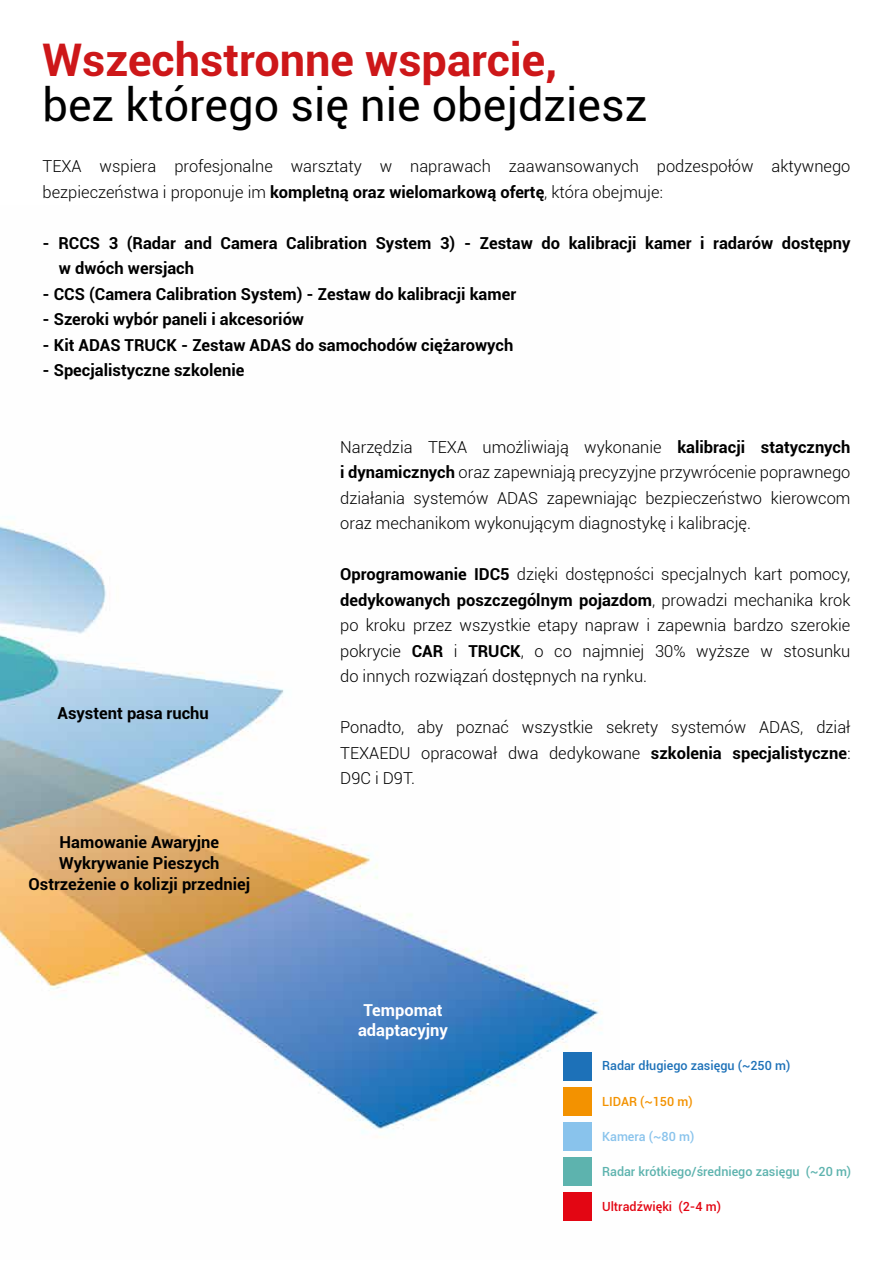
<style>
.page{position:relative;width:893px;height:1263px;background:#fff}
.page>*{position:absolute;margin:0;border:0;box-sizing:border-box;transform-origin:0 0}
.t1{font:45px "Roboto";color:#000}
.t2{font:700 45px "Roboto";color:#cd1719}
.t3{font:300 16.5px/25.5px "Roboto";color:#000;text-align:justify}
.t4{font:700 16.5px/21px "Roboto";color:#000}
.t5{font:700 16.5px/19.8px "Roboto";color:#fff;text-align:center}
.t6{font:500 12.6px "Roboto";color:#5db3ae}
.t7{font:500 12.6px "Roboto";color:#1d71b8}
.t8{font:500 12.6px "Roboto";color:#e30613}
.t9{font:500 12.6px "Roboto";color:#f39200}
.t10{font:500 12.6px "Roboto";color:#89c3ec}
.s1{font-weight:700}
</style>
<div class="page">
<img style="left:0;top:522px;width:602px;height:699px">
<div style="left:563px;top:1052px;width:29px;height:28px;background:#1d71b8"></div>
<div style="left:563px;top:1087px;width:29px;height:28px;background:#f39200"></div>
<div style="left:563px;top:1122px;width:29px;height:28px;background:#89c3ec"></div>
<div style="left:563px;top:1157px;width:29px;height:28px;background:#5db3ae"></div>
<div style="left:563px;top:1192px;width:29px;height:28px;background:#e30613"></div>
<h1 class="t2" style="left:43px;top:29px;width:516px">Wszechstronne wsparcie,</h1>
<h1 class="t1" style="left:43px;top:74px;width:606px">bez którego się nie obejdziesz</h1>
<p class="t3" style="left:43px;top:153px;width:809px">TEXA wspiera profesjonalne warsztaty w naprawach zaawansowanych podzespołów aktywnego bezpieczeństwa i proponuje im <span class="s1">kompletną oraz wielomarkową ofertę</span>, która obejmuje:</p>
<p class="t4" style="left:59px;top:229px;width:793px;line-height:25.5px;text-indent:-16px">- RCCS 3 (Radar and Camera Calibration System 3) - Zestaw do kalibracji kamer i radarów dostępny w dwóch wersjach</p>
<p class="t4" style="left:43px;top:283px;width:475px">- CCS (Camera Calibration System) - Zestaw do kalibracji kamer</p>
<p class="t4" style="left:43px;top:308px;width:263px">- Szeroki wybór paneli i akcesoriów</p>
<p class="t4" style="left:43px;top:334px;width:472px">- Kit ADAS TRUCK - Zestaw ADAS do samochodów ciężarowych</p>
<p class="t4" style="left:43px;top:359px;width:204px">- Specjalistyczne szkolenie</p>
<p class="t4" style="left:58px;top:702px;width:153px">Asystent pasa ruchu</p>
<p class="t4" style="left:29px;top:830px;width:223px;text-align:center">Hamowanie Awaryjne<br>Wykrywanie Pieszych<br>Ostrzeżenie o kolizji przedniej</p>
<p class="t3" style="left:340px;top:434px;width:512px">Narzędzia TEXA umożliwiają wykonanie <span class="s1">kalibracji statycznych i dynamicznych</span> oraz zapewniają precyzyjne przywrócenie poprawnego działania systemów ADAS zapewniając bezpieczeństwo kierowcom oraz mechanikom wykonującym diagnostykę i kalibrację.</p>
<p class="t3" style="left:340px;top:561px;width:512px"><span class="s1">Oprogramowanie IDC5</span> dzięki dostępności specjalnych kart pomocy, <span class="s1">dedykowanych poszczególnym pojazdom</span>, prowadzi mechanika krok po kroku przez wszystkie etapy napraw i zapewnia bardzo szerokie pokrycie <span class="s1">CAR</span> i <span class="s1">TRUCK</span>, o co najmniej 30% wyższe w stosunku do innych rozwiązań dostępnych na rynku.</p>
<p class="t3" style="left:340px;top:714px;width:512px">Ponadto, aby poznać wszystkie sekrety systemów ADAS, dział TEXAEDU opracował dwa dedykowane <span class="s1">szkolenia specjalistyczne</span>:<br>D9C i D9T.</p>
<p class="t5" style="left:358px;top:999px;width:91px">Tempomat adaptacyjny</p>
<p class="t7" style="left:602px;top:1056px;width:190px">Radar długiego zasięgu (~250 m)</p>
<p class="t9" style="left:602px;top:1093px;width:92px">LIDAR (~150 m)</p>
<p class="t10" style="left:602px;top:1128px;width:94px">Kamera (~80 m)</p>
<p class="t6" style="left:602px;top:1163px;width:251px">Radar krótkiego/średniego zasięgu (~20 m)</p>
<p class="t8" style="left:602px;top:1198px;width:120px">Ultradźwięki (2-4 m)</p>
</div>
